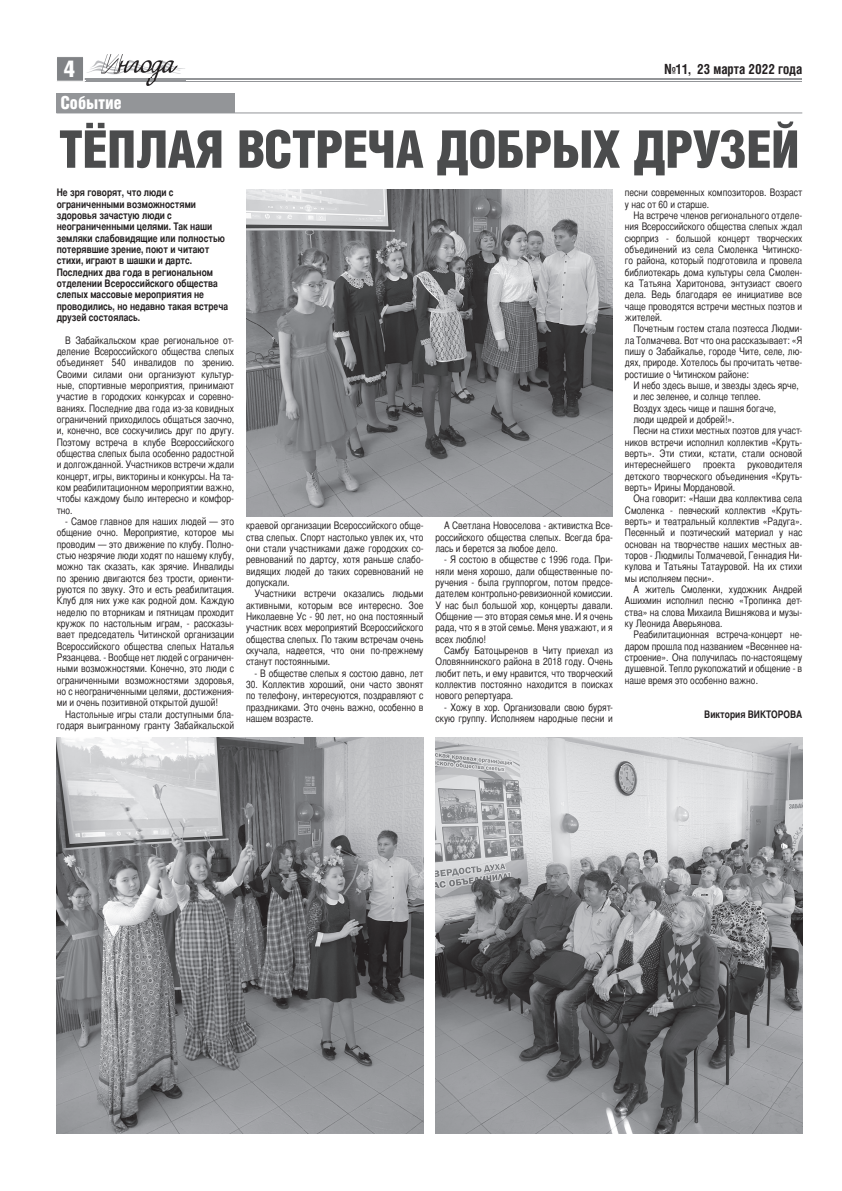
<style>
.page{position:relative;width:842px;height:1191px;background:#fff}
.page>*{position:absolute;margin:0;border:0;box-sizing:border-box;transform-origin:0 0}
.t1{font:900 52px "Helios Cond";letter-spacing:-.01em;color:#4b4c4d}
.t2{font:23px "Helios Compressed";color:#fff}
.t3{font:900 18px "Helios Cond";color:#fff;scale:.95 1}
.t4{font:700 14px "Helios Cond";color:#231f20;scale:.95 1}
.t5{font:10.3px/11.3px "Bastion C";color:#231f20;text-align:justify}
.t6{font:700 10.3px/11.3px "Bastion C";color:#231f20}
</style>
<div class="page">
<hr style="left:58px;top:78px;width:744px;height:2px;background:#939598">
<hr style="left:58px;top:81px;width:744px;height:1px;background:#939598">
<svg style="left:57px;top:58px;width:28px;height:24px"></svg>
<div style="left:56px;top:56px;width:28px;height:25px;border:1px solid #fff"></div>
<img style="left:87px;top:54px;width:98px;height:24px">
<img style="left:86px;top:78px;width:99px;height:8px">
<hr style="left:56px;top:112px;width:746px;height:1px;background:#939598">
<div style="left:56px;top:93px;width:179px;height:20px;background:#939598"></div>
<img style="left:246px;top:189px;width:367px;height:327px">
<img style="left:436px;top:737px;width:366px;height:396px">
<img style="left:57px;top:737px;width:366px;height:396px">
<h2 class="t2" style="left:64px;top:56px;width:12px">4</h2>
<h3 class="t4" style="left:664px;top:61px;width:147px">№11, 23 марта 2022 года</h3>
<h3 class="t3" style="left:61px;top:93px;width:66px">Событие</h3>
<h1 class="t1" style="left:59px;top:121px;width:742px">ТЁПЛАЯ ВСТРЕЧА ДОБРЫХ ДРУЗЕЙ</h1>
<p class="t6" style="left:57px;top:187px;width:173px">Не зря говорят, что люди с ограниченными возможностями здоровья зачастую люди с неограниченными целями. Так наши земляки слабовидящие или полностью потерявшие зрение, поют и читают стихи, играют в шашки и дартс.<br>Последних два года в региональном отделении Всероссийского общества слепых массовые мероприятия не проводились, но недавно такая встреча друзей состоялась.</p>
<p class="t5" style="left:57px;top:334px;width:179px;text-indent:9px">В Забайкальском крае региональное от&shy;деление Всероссийского общества слепых объединяет 540 инвалидов по зрению.<br>Своими силами они организуют культур&shy;ные, спортивные мероприятия, принимают участие в городских конкурсах и соревно&shy;ваниях. Последние два года из-за ковидных ограничений приходилось общаться заочно, и, конечно, все соскучились друг по другу.<br>Поэтому встреча в клубе Всероссийского общества слепых была особенно радостной и долгожданной. Участников встречи ждали концерт, игры, викторины и конкурсы. На та&shy;ком реабилитационном мероприятии важно, чтобы каждому было интересно и комфор&shy;тно.</p>
<p class="t5" style="left:57px;top:516px;width:179px;text-indent:9px">- Самое главное для наших людей — это общение очно. Мероприятие, которое мы проводим — это движение по клубу. Полно&shy;стью незрячие люди ходят по нашему клубу, можно так сказать, как зрячие. Инвалиды по зрению двигаются без трости, ориенти&shy;руются по звуку. Это и есть реабилитация.<br>Клуб для них уже как родной дом. Каждую неделю по вторникам и пятницам проходит кружок по настольным играм, - рассказы&shy;вает председатель Читинской организации Всероссийского общества слепых Наталья Рязанцева. - Вообще нет людей с ограничен&shy;ными возможностями. Конечно, это люди с ограниченными возможностями здоровья, но с неограниченными целями, достижения&shy;ми и очень позитивной открытой душой!</p>
<p class="t5" style="left:57px;top:708px;width:179px;text-align:right">Настольные игры стали доступными бла&shy;годаря выигранному гранту Забайкальской</p>
<p class="t5" style="left:246px;top:520px;width:179px">краевой организации Всероссийского обще&shy;ства слепых. Спорт настолько увлек их, что они стали участниками даже городских со&shy;ревнований по дартсу, хотя раньше слабо&shy;видящих людей до таких соревнований не допускали.</p>
<p class="t5" style="left:246px;top:588px;width:179px;text-indent:9px">Участники встречи оказались людьми активными, которым все интересно. Зое Николаевне Ус - 90 лет, но она постоянный участник всех мероприятий Всероссийского общества слепых. По таким встречам очень скучала, надеется, что они по-прежнему станут постоянными.</p>
<p class="t5" style="left:255px;top:667px;width:170px">- В обществе слепых я состою давно, лет</p>
<p class="t5" style="left:246px;top:679px;width:179px">30. Коллектив хороший, они часто звонят по телефону, интересуются, поздравляют с праздниками. Это очень важно, особенно в нашем возрасте.</p>
<p class="t5" style="left:435px;top:520px;width:179px;text-indent:9px">А Светлана Новоселова - активистка Все&shy;российского общества слепых. Всегда бра&shy;лась и берется за любое дело.</p>
<p class="t5" style="left:435px;top:554px;width:179px;text-indent:9px">- Я состою в обществе с 1996 года. При&shy;няли меня хорошо, дали общественные по&shy;ручения - была группоргом, потом предсе&shy;дателем контрольно-ревизионной комиссии.<br>У нас был большой хор, концерты давали.<br>Общение — это вторая семья мне. И я очень рада, что я в этой семье. Меня уважают, и я всех люблю!</p>
<p class="t5" style="left:435px;top:645px;width:179px;text-indent:9px">Самбу Батоцыренов в Читу приехал из Оловяннинского района в 2018 году. Очень любит петь, и ему нравится, что творческий коллектив постоянно находится в поисках нового репертуара.</p>
<p class="t5" style="left:435px;top:701px;width:179px;text-align:right">- Хожу в хор. Организовали свою бурят&shy;скую группу. Исполняем народные песни и</p>
<p class="t5" style="left:625px;top:187px;width:179px">песни современных композиторов. Возраст у нас от 60 и старше.</p>
<p class="t5" style="left:625px;top:210px;width:179px;text-indent:9px">На встрече членов регионального отделе&shy;ния Всероссийского общества слепых ждал сюрприз - большой концерт творческих объединений из села Смоленка Читинско&shy;го района, который подготовила и провела библиотекарь дома культуры села Смолен&shy;ка Татьяна Харитонова, энтузиаст своего дела. Ведь благодаря ее инициативе все чаще проводятся встречи местных поэтов и жителей.</p>
<p class="t5" style="left:625px;top:323px;width:179px;text-indent:9px">Почетным гостем стала поэтесса Людми&shy;ла Толмачева. Вот что она рассказывает: «Я пишу о Забайкалье, городе Чите, селе, лю&shy;дях, природе. Хотелось бы прочитать четве&shy;ростишие о Читинском районе:</p>
<p class="t5" style="left:633px;top:380px;width:167px">И небо здесь выше, и звезды здесь ярче,</p>
<p class="t5" style="left:633px;top:391px;width:129px">и лес зеленее, и солнце теплее.</p>
<p class="t5" style="left:633px;top:402px;width:144px">Воздух здесь чище и пашня богаче,</p>
<p class="t5" style="left:633px;top:414px;width:102px">люди щедрей и добрей!».</p>
<p class="t5" style="left:633px;top:425px;width:170px">Песни на стихи местных поэтов для участ-</p>
<p class="t5" style="left:625px;top:436px;width:179px">ников встречи исполнил коллектив «Круть-</p>
<p class="t5" style="left:625px;top:448px;width:179px">верть». Эти стихи, кстати, стали основой</p>
<p class="t5" style="left:625px;top:459px;width:179px">интереснейшего проекта руководителя</p>
<p class="t5" style="left:625px;top:470px;width:179px">детского творческого объединения «Круть-</p>
<p class="t5" style="left:625px;top:482px;width:112px">верть» Ирины Мордановой.</p>
<p class="t5" style="left:633px;top:493px;width:170px">Она говорит: «Наши два коллектива села</p>
<p class="t5" style="left:625px;top:504px;width:179px">Смоленка - певческий коллектив «Круть-</p>
<p class="t5" style="left:625px;top:516px;width:179px">верть» и театральный коллектив «Радуга».</p>
<p class="t5" style="left:625px;top:527px;width:179px">Песенный и поэтический материал у нас</p>
<p class="t5" style="left:625px;top:538px;width:179px">основан на творчестве наших местных ав-</p>
<p class="t5" style="left:625px;top:550px;width:179px">торов - Людмилы Толмачевой, Геннадия Ни-</p>
<p class="t5" style="left:625px;top:561px;width:179px">кулова и Татьяны Татауровой. На их стихи</p>
<p class="t5" style="left:625px;top:572px;width:91px">мы исполняем песни».</p>
<p class="t5" style="left:633px;top:584px;width:170px">А житель Смоленки, художник Андрей</p>
<p class="t5" style="left:625px;top:595px;width:179px">Ашихмин исполнил песню «Тропинка дет-</p>
<p class="t5" style="left:625px;top:606px;width:179px">ства» на слова Михаила Вишнякова и музы-</p>
<p class="t5" style="left:625px;top:618px;width:99px">ку Леонида Аверьянова.</p>
<p class="t5" style="left:633px;top:629px;width:170px">Реабилитационная встреча-концерт не-</p>
<p class="t5" style="left:625px;top:640px;width:179px">даром прошла под названием «Весеннее на-</p>
<p class="t5" style="left:625px;top:652px;width:179px">строение». Она получилась по-настоящему</p>
<p class="t5" style="left:625px;top:663px;width:179px">душевной. Тепло рукопожатий и общение - в</p>
<p class="t5" style="left:625px;top:674px;width:135px">наше время это особенно важно.</p>
<p class="t6" style="left:704px;top:708px;width:99px">Виктория ВИКТОРОВА</p>
</div>
